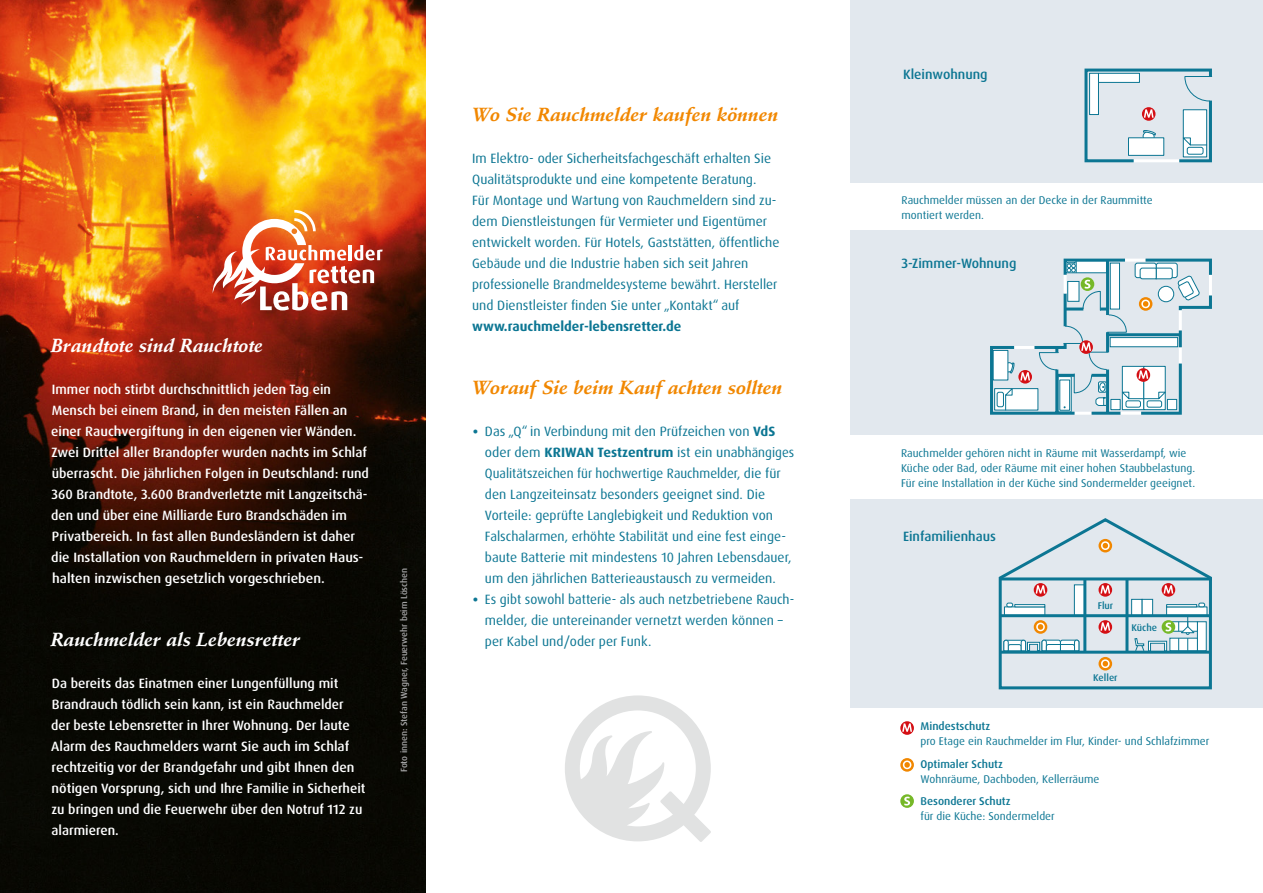
<style>
.page{position:relative;width:1263px;height:893px;background:#fff}
.page>*{position:absolute;margin:0;border:0;box-sizing:border-box;transform-origin:0 0}
.t1{font:italic 700 18.75px "Stempel Schneidler";color:#f18700}
.t2{font:italic 700 18.75px "Stempel Schneidler";color:#fff}
.t3{font:13.5px/21px "Dax Pro";color:#0c7693}
.t4{font:500 13.5px/21px "Dax Pro";color:#fff}
.t5{font:500 13.5px "Dax Pro";color:#0c7693}
.t6{font:700 13.5px "Dax Pro";color:#0c7693}
.t7{font:11.25px/15px "Dax Pro";color:#0c7693}
.t8{font:500 11.25px "Dax Pro";color:#0c7693}
.t9{font:500 9.75px "Dax Pro";color:#0c7693}
.t10{font:500 9px "Dax Pro";color:#a7a7a8}
.s1{font-size:21px}
.s2{font-weight:700}
</style>
<div class="page">
<div style="left:850px;top:0;width:413px;height:893px;background:#e2e8ee"></div>
<div style="left:850px;top:709px;width:413px;height:184px;background:#fff"></div>
<div style="left:850px;top:436px;width:413px;height:63px;background:#fff"></div>
<div style="left:850px;top:184px;width:413px;height:46px;background:#fff"></div>
<img style="left:0;top:0;width:425px;height:893px">
<svg style="left:990px;top:258px;width:222px;height:157px"></svg>
<svg style="left:1084px;top:68px;width:129px;height:95px"></svg>
<svg style="left:998px;top:518px;width:214px;height:172px"></svg>
<svg style="left:900px;top:721px;width:14px;height:14px"></svg>
<svg style="left:902px;top:723px;width:10px;height:9px"></svg>
<svg style="left:900px;top:794px;width:14px;height:14px"></svg>
<svg style="left:904px;top:797px;width:6px;height:8px"></svg>
<svg style="left:900px;top:758px;width:14px;height:14px"></svg>
<svg style="left:903px;top:760px;width:8px;height:9px"></svg>
<svg style="left:565px;top:695px;width:146px;height:147px"></svg>
<svg style="left:213px;top:210px;width:170px;height:100px"></svg>
<h1 class="t2" style="left:51px;top:334px;width:214px">Brandtote sind Rauchtote</h1>
<p class="t4" style="left:51px;top:379px;width:319px">Immer noch stirbt durchschnittlich jeden Tag ein Mensch bei einem Brand, in den meisten Fällen an einer Rauchvergiftung in den eigenen vier Wänden.<br>Zwei Drittel aller Brandopfer wurden nachts im Schlaf überrascht. Die jährlichen Folgen in Deutschland: rund 360 Brandtote, 3.600 Brandverletzte mit Langzeitschä&shy;den und über eine Milliarde Euro Brandschäden im Privatbereich. In fast allen Bundesländern ist daher die Installation von Rauchmeldern in privaten Haus&shy;halten inzwischen gesetzlich vorgeschrieben.</p>
<h1 class="t2" style="left:51px;top:628px;width:251px">Rauchmelder als Lebensretter</h1>
<p class="t4" style="left:51px;top:673px;width:316px">Da bereits das Einatmen einer Lungenfüllung mit Brandrauch tödlich sein kann, ist ein Rauchmelder<br>der beste Lebensretter in Ihrer Wohnung. Der laute Alarm des Rauchmelders warnt Sie auch im Schlaf rechtzeitig vor der Brandgefahr und gibt Ihnen den nötigen Vorsprung, sich und Ihre Familie in Sicherheit zu bringen und die Feuerwehr über den Notruf 112 zu alarmieren.</p>
<p class="t10" style="left:398px;top:772px;width:206px;rotate:-90deg">Foto innen: Stefan Wagner, Feuerwehr beim Löschen</p>
<h1 class="t1" style="left:472px;top:103px;width:307px">Wo Sie Rauchmelder kaufen können</h1>
<p class="t3" style="left:472px;top:148px;width:309px">Im Elektro- oder Sicherheitsfachgeschäft erhalten Sie Qualitätsprodukte und eine kompetente Beratung.<br>Für Montage und Wartung von Rauchmeldern sind zu&shy;dem Dienstleistungen für Vermieter und Eigentümer entwickelt worden. Für Hotels, Gaststätten, öffentliche Gebäude und die Industrie haben sich seit Jahren professionelle Brandmeldesysteme bewährt. Hersteller und Dienstleister finden Sie unter „Kontakt“ auf</p>
<p class="t6" style="left:472px;top:317px;width:211px">www.rauchmelder-lebensretter.de</p>
<h1 class="t1" style="left:472px;top:376px;width:312px">Worauf Sie beim Kauf achten sollten</h1>
<p class="t3" style="left:485px;top:421px;width:311px;text-indent:-13px"><span class="s1">•</span> Das „Q“ in Verbindung mit den Prüfzeichen von <span class="s2">VdS </span>oder dem <span class="s2">KRIWAN Testzentrum</span> ist ein unabhängiges Qualitätszeichen für hochwertige Rauchmelder, die für den Langzeiteinsatz besonders geeignet sind. Die Vorteile: geprüfte Langlebigkeit und Reduktion von Falschalarmen, erhöhte Stabilität und eine fest einge&shy;baute Batterie mit mindestens 10 Jahren Lebensdauer, um den jährlichen Batterieaustausch zu vermeiden.</p>
<p class="t3" style="left:485px;top:589px;width:309px;text-indent:-13px"><span class="s1">•</span> Es gibt sowohl batterie- als auch netzbetriebene Rauch&shy;melder, die untereinander vernetzt werden können – per Kabel und/oder per Funk.</p>
<p class="t5" style="left:903px;top:65px;width:86px">Kleinwohnung</p>
<p class="t7" style="left:901px;top:193px;width:253px">Rauchmelder müssen an der Decke in der Raummitte montiert werden.</p>
<p class="t5" style="left:901px;top:254px;width:116px">3-Zimmer-Wohnung</p>
<p class="t7" style="left:901px;top:445px;width:296px">Rauchmelder gehören nicht in Räume mit Wasserdampf, wie<br>Küche oder Bad, oder Räume mit einer hohen Staubbelastung.<br>Für eine Installation in der Küche sind Sondermelder geeignet.</p>
<p class="t5" style="left:903px;top:527px;width:94px">Einfamilienhaus</p>
<p class="t9" style="left:1098px;top:599px;width:17px">Flur</p>
<p class="t9" style="left:1131px;top:621px;width:27px">Küche</p>
<p class="t9" style="left:1093px;top:672px;width:26px">Keller</p>
<p class="t8" style="left:920px;top:719px;width:71px">Mindestschutz</p>
<p class="t7" style="left:920px;top:734px;width:290px">pro Etage ein Rauchmelder im Flur, Kinder- und Schlafzimmer</p>
<p class="t8" style="left:920px;top:756px;width:84px">Optimaler Schutz</p>
<p class="t7" style="left:920px;top:771px;width:180px">Wohnräume, Dachboden, Kellerräume</p>
<p class="t8" style="left:920px;top:794px;width:91px">Besonderer Schutz</p>
<p class="t7" style="left:920px;top:809px;width:136px">für die Küche: Sondermelder</p>
</div>
